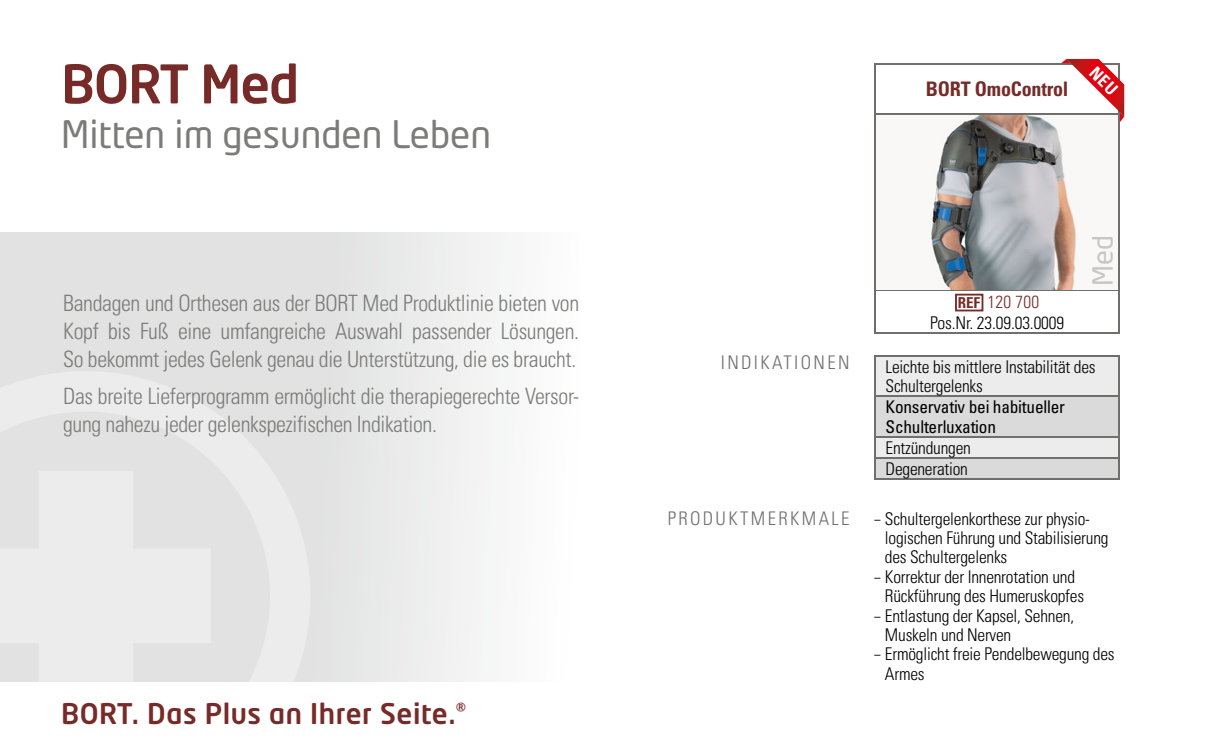
<style>
.page{position:relative;width:1205px;height:745px;background:#fff}
.page>*{position:absolute;margin:0;border:0;box-sizing:border-box;transform-origin:0 0}
.t1{font:500 52.5px "Neo Tech Pro";letter-spacing:-.02em;color:#772b28}
.t2{font:37.5px "Neo Tech Std";color:#7b7b7a}
.t3{font:500 28px "Neo Tech Pro";letter-spacing:.02em;color:#772b28}
.t4{font:27.5px "Neo Tech Std";color:#c5c6c6}
.t5{font:300 condensed 22.5px/27.5px "Univers LT Pro";letter-spacing:-.015em;color:#7b7b7a;text-align:justify}
.t6{font:700 condensed 20px "Univers LT Pro";letter-spacing:-.01em;color:#772b28}
.t7{font:300 condensed 18.75px "Univers LT Pro";letter-spacing:.125em;color:#6f6f6e}
.t8{font:300 condensed 17.5px/19.2px "Univers LT Pro";letter-spacing:-.01em;color:#000;scale:.7 1}
.t9{font:300 condensed 17.5px/20.8px "Univers LT Pro";letter-spacing:-.01em;color:#000}
.t10{font:condensed 17.5px/19.2px "Univers LT Pro";letter-spacing:-.01em;color:#000}
.s1{font-weight:700;font-size:15px;color:#772b28}
.s2{color:#772b28}
</style>
<div class="page">
<div style="left:0;top:232px;width:579px;height:449px;background:linear-gradient(to right,#dbdbdb,#f6f6f6)"></div>
<img style="left:875px;top:114px;width:205px;height:176px">
<svg style="left:0;top:371px;width:310px;height:310px;background:#e7e7e7"></svg>
<hr style="left:874px;top:64px;width:1px;height:49px;background:#6f6f6e">
<hr style="left:874px;top:114px;width:1px;height:177px;background:#6f6f6e">
<hr style="left:1118px;top:114px;width:2px;height:177px;background:#6f6f6e">
<hr style="left:1118px;top:291px;width:2px;height:21px;background:#6f6f6e">
<hr style="left:875px;top:290px;width:243px;height:1px;background:#6f6f6e">
<hr style="left:874px;top:63px;width:246px;height:1px;background:#6f6f6e">
<hr style="left:874px;top:113px;width:246px;height:1px;background:#6f6f6e">
<svg style="left:874px;top:291px;width:1px;height:41px"></svg>
<hr style="left:1118px;top:312px;width:2px;height:20px;background:#6f6f6e">
<hr style="left:874px;top:332px;width:246px;height:2px;background:#6f6f6e">
<svg style="left:955px;top:293px;width:28px;height:18px"></svg>
<hr style="left:874px;top:355px;width:246px;height:1px;background:#6f6f6e">
<hr style="left:1118px;top:356px;width:2px;height:39px;background:#6f6f6e">
<hr style="left:874px;top:395px;width:246px;height:2px;background:#6f6f6e">
<hr style="left:1118px;top:397px;width:2px;height:39px;background:#6f6f6e">
<hr style="left:874px;top:436px;width:246px;height:1px;background:#6f6f6e">
<hr style="left:1118px;top:437px;width:2px;height:20px;background:#6f6f6e">
<hr style="left:874px;top:457px;width:246px;height:1px;background:#6f6f6e">
<svg style="left:874px;top:356px;width:244px;height:122px;background:#dbdbdb"></svg>
<hr style="left:1118px;top:458px;width:2px;height:20px;background:#6f6f6e">
<hr style="left:874px;top:478px;width:246px;height:1px;background:#6f6f6e">
<svg style="left:1061px;top:59px;width:63px;height:63px"></svg>
<h1 class="t1" style="left:61px;top:51px;width:239px">BORT Med</h1>
<h2 class="t2" style="left:61px;top:112px;width:431px">Mitten im gesunden Leben</h2>
<p class="t5" style="left:63px;top:288px;width:517px">Bandagen und Orthesen aus der BORT Med Produktlinie bieten von Kopf bis Fuß eine umfangreiche Auswahl passender Lösungen.<br>So bekommt jedes Gelenk genau die Unterstützung, die es braucht.</p>
<p class="t5" style="left:63px;top:381px;width:517px">Das breite Lieferprogramm ermöglicht die therapiegerechte Versor&shy;gung nahezu jeder gelenkspezifischen Indikation.</p>
<p class="t3" style="left:61px;top:695px;width:406px">BORT. Das Plus an Ihrer Seite.<sup>®</sup></p>
<p class="t6" style="left:926px;top:76px;width:144px">BORT OmoControl</p>
<p class="t7" style="left:721px;top:349px;width:130px">INDIKATIONEN</p>
<p class="t7" style="left:668px;top:505px;width:183px">PRODUKTMERKMALE</p>
<p class="t9" style="left:930px;top:290px;width:136px;text-align:center"><span class="s1">REF</span> <span class="s2">120 700<br></span>Pos.Nr. 23.09.03.0009</p>
<p class="t4" style="left:1086px;top:286px;width:52px;rotate:-90deg">Med</p>
<p class="t9" style="left:885px;top:356px;width:211px;line-height:19.2px">Leichte bis mittlere Instabilität des<br>Schultergelenks</p>
<p class="t10" style="left:885px;top:397px;width:181px">Konservativ bei habitueller<br>Schulterluxation</p>
<p class="t9" style="left:885px;top:436px;width:87px">Entzündungen<br>Degeneration</p>
<p class="t8" style="left:885px;top:507px;width:321px;text-indent:-11px">– Schultergelenkorthese zur physio&shy;logischen Führung und Stabilisierung des Schultergelenks</p>
<p class="t8" style="left:885px;top:565px;width:286px;text-indent:-11px">– Korrektur der Innenrotation und<br>Rückführung des Humeruskopfes</p>
<p class="t8" style="left:885px;top:604px;width:272px;text-indent:-11px">– Entlastung der Kapsel, Sehnen,<br>Muskeln und Nerven</p>
<p class="t8" style="left:885px;top:643px;width:329px;text-indent:-11px">– Ermöglicht freie Pendelbewegung des<br>Armes</p>
</div>
